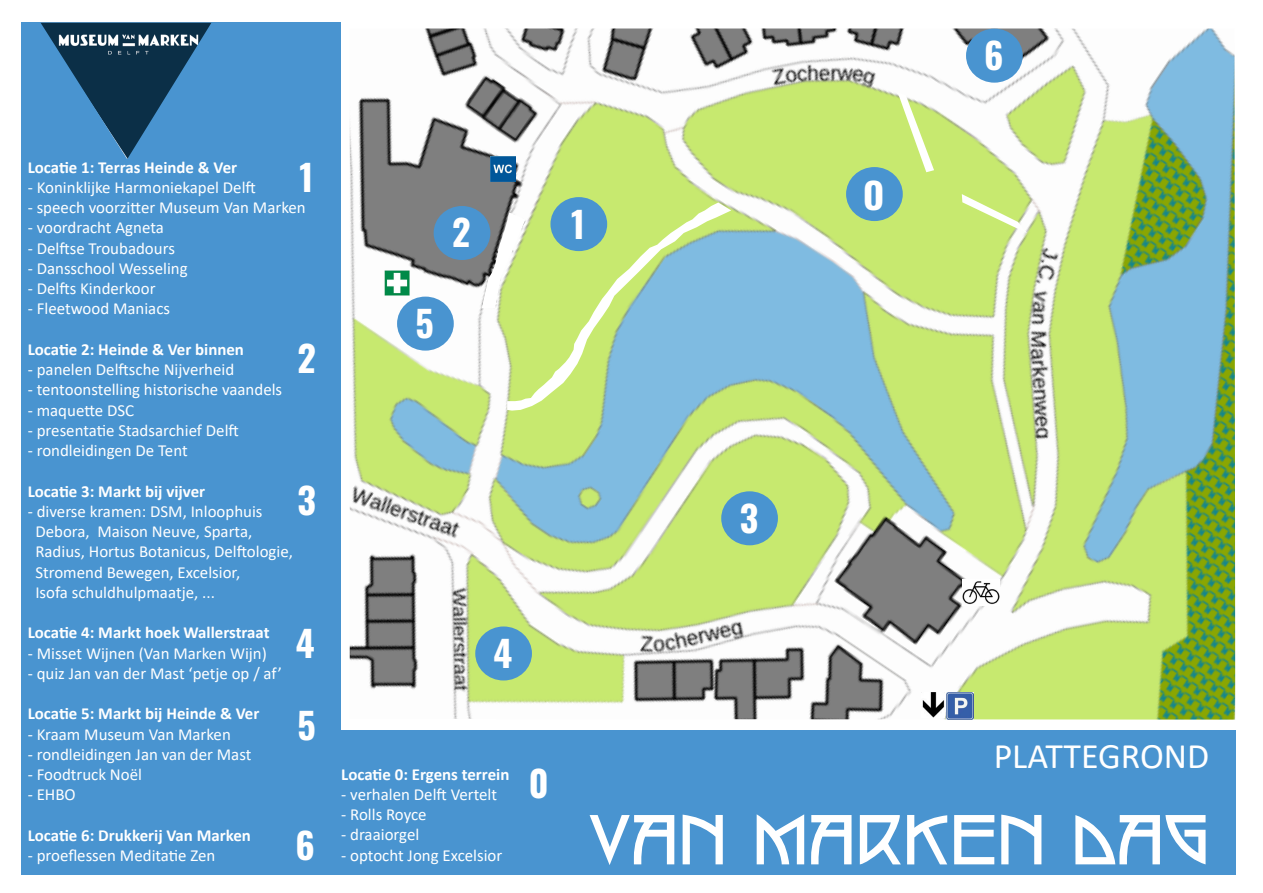
<style>
.page{position:relative;width:1263px;height:893px;background:#fff}
.page>*{position:absolute;margin:0;border:0;box-sizing:border-box;transform-origin:0 0}
.t1{font:69px "P22 Artsand Crafts";color:#fff}
.t2{font:700 36px "Oswald";color:#fff}
.t3{font:36px "Calibri";color:#fff}
.t4{font:16.8px/20.2px "Calibri";color:#fff}
.t5{font:700 16.8px "Calibri";color:#fff}
</style>
<div class="page">
<img style="left:350px;top:29px;width:885px;height:691px">
<svg style="left:482px;top:213px;width:25px;height:95px"></svg>
<svg style="left:507px;top:203px;width:224px;height:208px;background:#afd8a7"></svg>
<svg style="left:897px;top:92px;width:37px;height:80px"></svg>
<svg style="left:962px;top:194px;width:65px;height:39px"></svg>
<img style="left:962px;top:579px;width:38px;height:26px">
<img style="left:946px;top:693px;width:27px;height:27px">
<img style="left:921px;top:693px;width:23px;height:25px">
<img style="left:384px;top:271px;width:25px;height:25px">
<div style="left:336px;top:730px;width:900px;height:145px;background:#4994d0"></div>
<div style="left:21px;top:22px;width:320px;height:22px;background:#4994d0"></div>
<div style="left:21px;top:32px;width:320px;height:32px;background:#4994d0"></div>
<div style="left:21px;top:52px;width:320px;height:33px;background:#4994d0"></div>
<div style="left:21px;top:72px;width:320px;height:33px;background:#4994d0"></div>
<div style="left:21px;top:92px;width:320px;height:33px;background:#4994d0"></div>
<div style="left:21px;top:113px;width:320px;height:33px;background:#4994d0"></div>
<div style="left:21px;top:133px;width:320px;height:33px;background:#4994d0"></div>
<div style="left:21px;top:153px;width:320px;height:33px;background:#4994d0"></div>
<div style="left:21px;top:173px;width:320px;height:33px;background:#4994d0"></div>
<div style="left:21px;top:194px;width:320px;height:32px;background:#4994d0"></div>
<div style="left:21px;top:214px;width:320px;height:33px;background:#4994d0"></div>
<div style="left:21px;top:234px;width:320px;height:33px;background:#4994d0"></div>
<div style="left:21px;top:254px;width:320px;height:33px;background:#4994d0"></div>
<div style="left:21px;top:275px;width:320px;height:33px;background:#4994d0"></div>
<div style="left:21px;top:295px;width:320px;height:33px;background:#4994d0"></div>
<div style="left:21px;top:315px;width:320px;height:33px;background:#4994d0"></div>
<div style="left:21px;top:335px;width:320px;height:33px;background:#4994d0"></div>
<div style="left:21px;top:356px;width:320px;height:32px;background:#4994d0"></div>
<div style="left:21px;top:376px;width:320px;height:33px;background:#4994d0"></div>
<div style="left:21px;top:396px;width:320px;height:33px;background:#4994d0"></div>
<div style="left:21px;top:416px;width:320px;height:33px;background:#4994d0"></div>
<div style="left:21px;top:437px;width:320px;height:33px;background:#4994d0"></div>
<div style="left:21px;top:457px;width:320px;height:33px;background:#4994d0"></div>
<div style="left:21px;top:477px;width:320px;height:33px;background:#4994d0"></div>
<div style="left:21px;top:497px;width:320px;height:33px;background:#4994d0"></div>
<div style="left:21px;top:518px;width:320px;height:32px;background:#4994d0"></div>
<div style="left:21px;top:538px;width:320px;height:33px;background:#4994d0"></div>
<div style="left:21px;top:558px;width:320px;height:33px;background:#4994d0"></div>
<div style="left:21px;top:578px;width:320px;height:33px;background:#4994d0"></div>
<div style="left:21px;top:599px;width:320px;height:33px;background:#4994d0"></div>
<div style="left:21px;top:619px;width:320px;height:33px;background:#4994d0"></div>
<div style="left:21px;top:639px;width:320px;height:33px;background:#4994d0"></div>
<div style="left:21px;top:659px;width:320px;height:33px;background:#4994d0"></div>
<div style="left:21px;top:680px;width:320px;height:32px;background:#4994d0"></div>
<div style="left:21px;top:700px;width:320px;height:33px;background:#4994d0"></div>
<div style="left:21px;top:720px;width:320px;height:33px;background:#4994d0"></div>
<div style="left:21px;top:740px;width:320px;height:33px;background:#4994d0"></div>
<div style="left:21px;top:761px;width:320px;height:33px;background:#4994d0"></div>
<div style="left:21px;top:781px;width:320px;height:33px;background:#4994d0"></div>
<div style="left:21px;top:801px;width:320px;height:33px;background:#4994d0"></div>
<div style="left:21px;top:821px;width:320px;height:33px;background:#4994d0"></div>
<div style="left:21px;top:842px;width:320px;height:33px;background:#4994d0"></div>
<div style="left:550px;top:197px;width:57px;height:54px;background:#4994d0;border-radius:50%"></div>
<div style="left:434px;top:206px;width:56px;height:54px;background:#4994d0;border-radius:50%"></div>
<div style="left:721px;top:491px;width:57px;height:54px;background:#4994d0;border-radius:50%"></div>
<div style="left:475px;top:626px;width:57px;height:54px;background:#4994d0;border-radius:50%"></div>
<div style="left:397px;top:297px;width:57px;height:54px;background:#4994d0;border-radius:50%"></div>
<div style="left:966px;top:29px;width:57px;height:54px;background:#4994d0;border-radius:50%"></div>
<div style="left:846px;top:167px;width:57px;height:54px;background:#4994d0;border-radius:50%"></div>
<img style="left:41px;top:23px;width:170px;height:136px">
<img style="left:490px;top:156px;width:25px;height:25px">
<h2 class="t2" style="left:984px;top:37px;width:21px">6</h2>
<p class="t5" style="left:28px;top:155px;width:211px">Locatie 1: Terras Heinde &amp; Ver</p>
<p class="t4" style="left:28px;top:177px;width:230px">- Koninklijke Harmoniekapel Delft</p>
<p class="t4" style="left:28px;top:197px;width:279px">- speech voorzitter Museum Van Marken</p>
<p class="t4" style="left:28px;top:217px;width:138px">- voordracht Agneta</p>
<p class="t4" style="left:28px;top:237px;width:149px">- Delftse Troubadours</p>
<p class="t4" style="left:28px;top:258px;width:161px">- Dansschool Wesseling</p>
<p class="t4" style="left:28px;top:278px;width:129px">- Delfts Kinderkoor</p>
<p class="t4" style="left:28px;top:298px;width:144px">- Fleetwood Maniacs</p>
<p class="t5" style="left:28px;top:337px;width:218px">Locatie 2: Heinde &amp; Ver binnen</p>
<p class="t4" style="left:28px;top:359px;width:208px">- panelen Delftsche Nijverheid</p>
<p class="t4" style="left:28px;top:379px;width:256px">- tentoonstelling historische vaandels</p>
<p class="t4" style="left:28px;top:399px;width:108px">- maquette DSC</p>
<p class="t4" style="left:28px;top:420px;width:213px">- presentatie Stadsarchief Delft</p>
<p class="t4" style="left:28px;top:440px;width:161px">- rondleidingen De Tent</p>
<p class="t5" style="left:28px;top:479px;width:179px">Locatie 3: Markt bij vijver</p>
<p class="t4" style="left:35px;top:501px;width:259px;text-indent:-8px">- diverse kramen: DSM, Inloophuis Debora, Maison Neuve, Sparta, Radius, Hortus Botanicus, Delftologie, Stromend Bewegen, Excelsior,<br>Isofa schuldhulpmaatje, ...</p>
<p class="t5" style="left:28px;top:621px;width:243px">Locatie 4: Markt hoek Wallerstraat</p>
<p class="t4" style="left:28px;top:642px;width:241px">- Misset Wijnen (Van Marken Wijn)</p>
<p class="t4" style="left:28px;top:663px;width:256px">- quiz Jan van der Mast ‘petje op / af’</p>
<p class="t5" style="left:28px;top:702px;width:233px">Locatie 5: Markt bij Heinde &amp; Ver</p>
<p class="t4" style="left:28px;top:723px;width:205px">- Kraam Museum Van Marken</p>
<p class="t4" style="left:28px;top:744px;width:225px">- rondleidingen Jan van der Mast</p>
<p class="t4" style="left:28px;top:764px;width:116px">- Foodtruck Noël</p>
<p class="t4" style="left:28px;top:784px;width:50px">- EHBO</p>
<p class="t5" style="left:28px;top:823px;width:225px">Locatie 6: Drukkerij Van Marken</p>
<p class="t4" style="left:28px;top:845px;width:189px">- proeflessen Meditatie Zen</p>
<h2 class="t2" style="left:300px;top:159px;width:16px">1</h2>
<h2 class="t2" style="left:297px;top:340px;width:20px">2</h2>
<h2 class="t2" style="left:297px;top:481px;width:20px">3</h2>
<h2 class="t2" style="left:296px;top:625px;width:20px">4</h2>
<h2 class="t2" style="left:297px;top:706px;width:20px">5</h2>
<h2 class="t2" style="left:295px;top:826px;width:21px">6</h2>
<h2 class="t2" style="left:452px;top:214px;width:20px">2</h2>
<h2 class="t2" style="left:571px;top:205px;width:16px">1</h2>
<h2 class="t2" style="left:416px;top:305px;width:20px">5</h2>
<h2 class="t2" style="left:494px;top:634px;width:20px">4</h2>
<h2 class="t2" style="left:863px;top:177px;width:23px">O</h2>
<h2 class="t2" style="left:740px;top:499px;width:20px">3</h2>
<p class="t5" style="left:341px;top:762px;width:170px">Locatie 0: Ergens terrein</p>
<p class="t4" style="left:341px;top:784px;width:157px">- verhalen Delft Vertelt</p>
<p class="t4" style="left:341px;top:804px;width:87px">- Rolls Royce</p>
<p class="t4" style="left:341px;top:824px;width:80px">- draaiorgel</p>
<p class="t4" style="left:341px;top:844px;width:163px">- optocht Jong Excelsior</p>
<h2 class="t2" style="left:529px;top:764px;width:21px">0</h2>
<h2 class="t3" style="left:994px;top:731px;width:217px">PLATTEGROND</h2>
<h1 class="t1" style="left:588px;top:792px;width:623px">VAN MARKEN DAG</h1>
</div>
